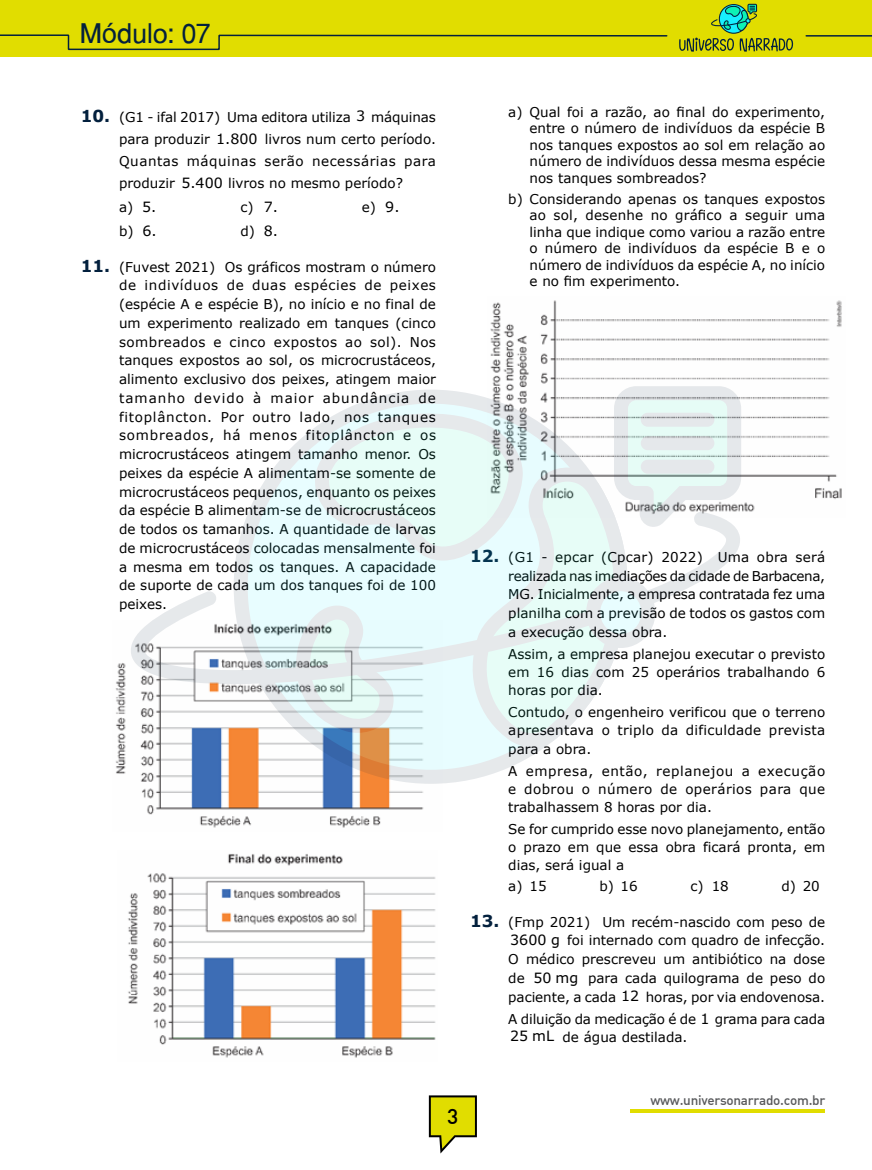
<style>
.page{position:relative;width:872px;height:1170px;background:#fff}
.page>*{position:absolute;margin:0;border:0;box-sizing:border-box;transform-origin:0 0}
.t1{font:27px "Helvetica";letter-spacing:-.005em;color:#03203d}
.t2{font:500 21px "DIN";color:#000}
.t3{font:14.25px "Verdana";color:#000}
.Enunciado{font:13.5px/18.8px "Verdana";color:#000;text-align:justify}
.Enunciado-enunciado{font:13.5px/18px "Verdana";color:#000;text-align:justify}
.Alternativa{font:13.5px/16.5px "Verdana";color:#000;text-align:justify}
.t4{font:500 13.5px "DIN Alternate";letter-spacing:-.02em;color:#58595b}
.s1{font-weight:700;font-size:16.5px;color:#03203d}
.s2{font-size:14.25px}
</style>
<div class="page">
<svg style="left:429px;top:1095px;width:48px;height:58px"></svg>
<hr style="left:630px;top:1109px;width:195px;height:3px;background:#e1dd00">
<div style="left:0;top:0;width:872px;height:57px;background:#e1dd00"></div>
<svg style="left:0;top:34px;width:668px;height:17px"></svg>
<hr style="left:806px;top:35px;width:66px;height:2px;background:#03203d">
<svg style="left:679px;top:4px;width:114px;height:48px"></svg>
<img style="left:115px;top:663px;width:328px;height:165px">
<img style="left:128px;top:854px;width:308px;height:204px">
<img style="left:490px;top:300px;width:352px;height:212px">
<svg style="left:234px;top:389px;width:380px;height:394px"></svg>
<svg style="left:314px;top:411px;width:209px;height:100px;background:#e3f4f1"></svg>
<svg style="left:293px;top:684px;width:101px;height:48px;background:#d7e3e2"></svg>
<svg style="left:464px;top:464px;width:150px;height:283px;fill:#e7fdf7"></svg>
<svg style="left:614px;top:386px;width:127px;height:125px;background:#dee9e7"></svg>
<div style="left:640px;top:459px;width:74px;height:14px;background:#e5e8eb;border-radius:7px"></div>
<svg style="left:640px;top:436px;width:74px;height:14px"></svg>
<svg style="left:640px;top:412px;width:74px;height:14px"></svg>
<svg style="left:131px;top:511px;width:610px;height:173px"></svg>
<svg style="left:583px;top:576px;width:75px;height:72px;background:#e9f3f4"></svg>
<h1 class="t1" style="left:79px;top:17px;width:133px">Módulo: 07</h1>
<p class="Enunciado" style="left:81px;top:108px;width:357px"><span class="s1">10.</span> (G1 - ifal 2017) Uma editora utiliza <span class="s2">3</span> máquinas</p>
<p class="Enunciado" style="left:119px;top:130px;width:140px">para produzir <span class="s2">1.800</span></p>
<p class="Enunciado" style="left:119px;top:128px;width:318px;line-height:21.8px;text-indent:146px">livros num certo período.<br>Quantas máquinas serão necessárias para produzir</p>
<p class="Enunciado" style="left:181px;top:173px;width:223px"><span class="s2">5.400</span> livros no mesmo período?</p>
<p class="Alternativa" style="left:119px;top:198px;width:16px">a)</p>
<p class="t3" style="left:142px;top:197px;width:16px">5.</p>
<p class="Alternativa" style="left:119px;top:222px;width:16px">b)</p>
<p class="t3" style="left:142px;top:221px;width:16px">6.</p>
<p class="Alternativa" style="left:240px;top:198px;width:15px">c)</p>
<p class="t3" style="left:264px;top:197px;width:16px">7.</p>
<p class="Alternativa" style="left:240px;top:222px;width:16px">d)</p>
<p class="t3" style="left:264px;top:221px;width:16px">8.</p>
<p class="Alternativa" style="left:362px;top:198px;width:16px">e)</p>
<p class="t3" style="left:385px;top:197px;width:16px">9.</p>
<p class="Enunciado" style="left:119px;top:257px;width:318px;text-indent:-38px"><span class="s1">11.</span> (Fuvest 2021) Os gráficos mostram o número de indivíduos de duas espécies de peixes (espécie A e espécie B), no início e no final de um experimento realizado em tanques (cinco sombreados e cinco expostos ao sol). Nos tanques expostos ao sol, os microcrustáceos, alimento exclusivo dos peixes, atingem maior tamanho devido à maior abundância de fitoplâncton. Por outro lado, nos tanques sombreados, há menos fitoplâncton e os microcrustáceos atingem tamanho menor. Os peixes da espécie A alimentam-se somente de microcrustáceos pequenos, enquanto os peixes da espécie B alimentam-se de microcrustáceos de todos os tamanhos. A quantidade de larvas de microcrustáceos colocadas mensalmente foi a mesma em todos os tanques. A capacidade de suporte de cada um dos tanques foi de 100 peixes.</p>
<p class="Alternativa" style="left:529px;top:103px;width:297px;text-indent:-21px">a) Qual foi a razão, ao final do experimento, entre o número de indivíduos da espécie B nos tanques expostos ao sol em relação ao número de indivíduos dessa mesma espécie nos tanques sombreados?</p>
<p class="Alternativa" style="left:529px;top:190px;width:297px;text-indent:-21px">b) Considerando apenas os tanques expostos ao sol, desenhe no gráfico a seguir uma linha que indique como variou a razão entre o número de indivíduos da espécie B e o número de indivíduos da espécie A, no início e no fim experimento.</p>
<p class="Enunciado" style="left:508px;top:547px;width:318px;text-indent:-38px"><span class="s1">12.</span> (G1 - epcar (Cpcar) 2022) Uma obra será realizada nas imediações da cidade de Barbacena, MG. Inicialmente, a empresa contratada fez uma planilha com a previsão de todos os gastos com a execução dessa obra.</p>
<p class="Enunciado-enunciado" style="left:508px;top:645px;width:318px">Assim, a empresa planejou executar o previsto em 16 dias com 25 operários trabalhando 6 horas por dia.</p>
<p class="Enunciado-enunciado" style="left:508px;top:703px;width:318px">Contudo, o engenheiro verificou que o terreno apresentava o triplo da dificuldade prevista para a obra.</p>
<p class="Enunciado-enunciado" style="left:508px;top:761px;width:318px">A empresa, então, replanejou a execução e dobrou o número de operários para que trabalhassem 8 horas por dia.</p>
<p class="Enunciado-enunciado" style="left:508px;top:819px;width:318px">Se for cumprido esse novo planejamento, então o prazo em que essa obra ficará pronta, em dias, será igual a</p>
<p class="Alternativa" style="left:508px;top:877px;width:40px">a) 15</p>
<p class="Alternativa" style="left:599px;top:877px;width:40px">b) 16</p>
<p class="Alternativa" style="left:690px;top:877px;width:40px">c) 18</p>
<p class="Alternativa" style="left:781px;top:877px;width:40px">d) 20</p>
<p class="Enunciado" style="left:470px;top:912px;width:357px"><span class="s1">13.</span> (Fmp 2021) Um recém-nascido com peso de</p>
<p class="t3" style="left:510px;top:930px;width:51px">3600 g</p>
<p class="Enunciado" style="left:508px;top:930px;width:318px;text-indent:59px">foi internado com quadro de infecção.<br>O médico prescreveu um antibiótico na dose de</p>
<p class="t3" style="left:533px;top:967px;width:46px">50 mg</p>
<p class="Enunciado" style="left:508px;top:968px;width:318px;text-indent:80px">para cada quilograma de peso do paciente, a cada <span class="s2">12</span></p>
<p class="Enunciado" style="left:646px;top:987px;width:181px">horas, por via endovenosa.</p>
<p class="Enunciado-enunciado" style="left:508px;top:1009px;width:318px">A diluição da medicação é de <span class="s2">1</span> grama para cada</p>
<p class="t3" style="left:510px;top:1026px;width:45px">25 mL</p>
<p class="Enunciado-enunciado" style="left:562px;top:1027px;width:126px">de água destilada.</p>
<h2 class="t2" style="left:447px;top:1102px;width:13px">3</h2>
<p class="t4" style="left:650px;top:1091px;width:176px">www.universonarrado.com.br</p>
</div>
